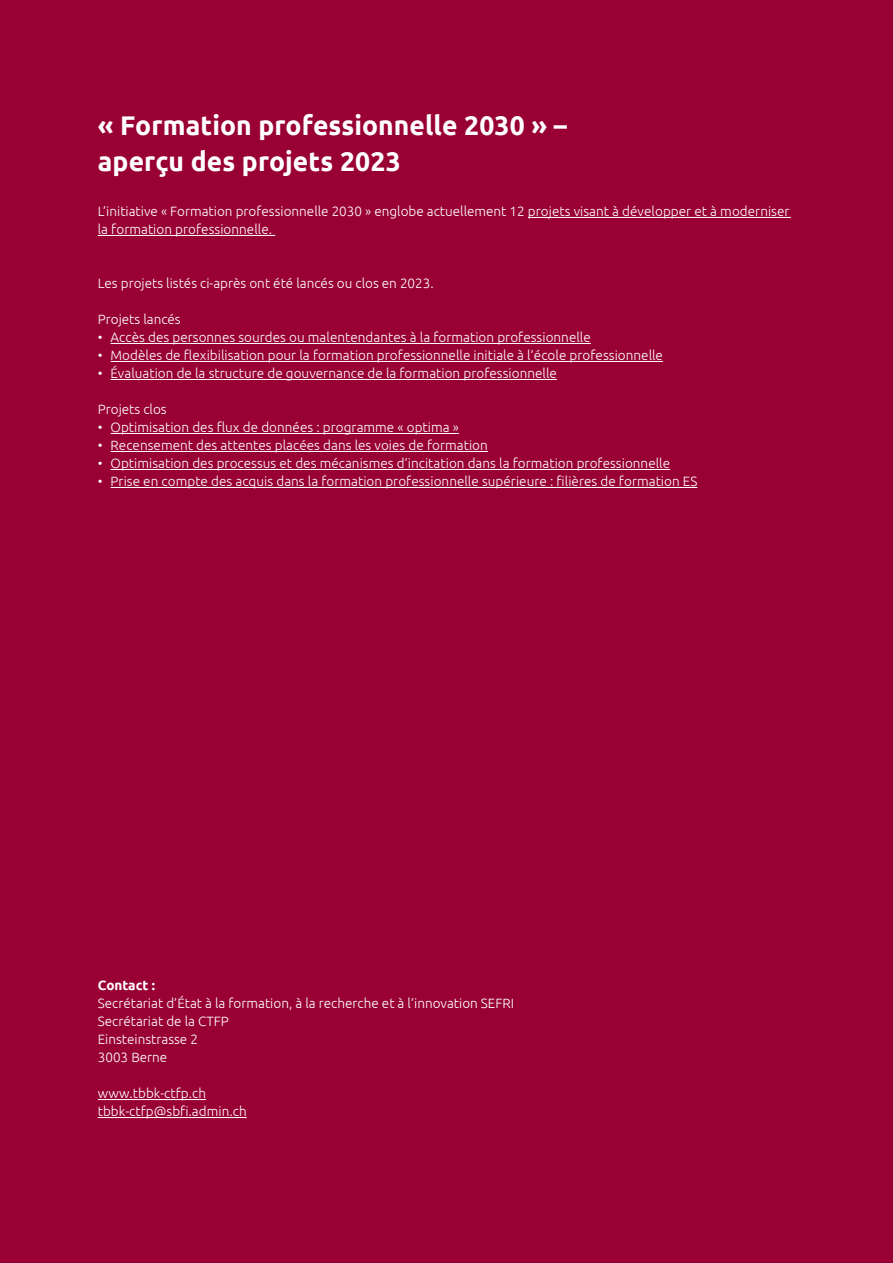
<style>
.page{position:relative;width:893px;height:1263px;background:#903}
.page>*{position:absolute;margin:0;border:0;box-sizing:border-box;transform-origin:0 0}
.t1{font:700 27px/36px "Ubuntu";letter-spacing:.005em;color:#fff}
.t2{font:300 13.5px/18px "Ubuntu";letter-spacing:.005em;color:#fff}
.t3{font:700 13.5px "Ubuntu";color:#fff}
</style>
<div class="page">
<hr style="left:528px;top:217px;width:263px;height:1px;background:#fff">
<hr style="left:98px;top:235px;width:177px;height:1px;background:#fff">
<hr style="left:111px;top:343px;width:480px;height:1px;background:#fff">
<hr style="left:111px;top:361px;width:552px;height:1px;background:#fff">
<hr style="left:111px;top:379px;width:446px;height:1px;background:#fff">
<hr style="left:111px;top:433px;width:348px;height:1px;background:#fff">
<hr style="left:111px;top:451px;width:377px;height:1px;background:#fff">
<hr style="left:111px;top:469px;width:559px;height:1px;background:#fff">
<hr style="left:111px;top:487px;width:586px;height:1px;background:#fff">
<hr style="left:98px;top:1099px;width:108px;height:1px;background:#fff">
<hr style="left:98px;top:1117px;width:149px;height:1px;background:#fff">
<h1 class="t1" style="left:98px;top:107px;width:471px">« Formation professionnelle 2030 » – aperçu des projets 2023</h1>
<p class="t2" style="left:98px;top:202px;width:693px">L’initiative « Formation professionnelle 2030 » englobe actuellement 12 projets visant à développer et à moderniser la formation professionnelle.</p>
<p class="t2" style="left:98px;top:274px;width:337px">Les projets listés ci-après ont été lancés ou clos en 2023.</p>
<p class="t2" style="left:98px;top:310px;width:84px">Projets lancés</p>
<p class="t2" style="left:98px;top:328px;width:494px">• Accès des personnes sourdes ou malentendantes à la formation professionnelle</p>
<p class="t2" style="left:98px;top:346px;width:567px">• Modèles de flexibilisation pour la formation professionnelle initiale à l’école professionnelle</p>
<p class="t2" style="left:98px;top:364px;width:461px">• Évaluation de la structure de gouvernance de la formation professionnelle</p>
<p class="t2" style="left:98px;top:400px;width:70px">Projets clos</p>
<p class="t2" style="left:98px;top:418px;width:363px">• Optimisation des flux de données : programme « optima »</p>
<p class="t2" style="left:98px;top:436px;width:392px">• Recensement des attentes placées dans les voies de formation</p>
<p class="t2" style="left:98px;top:454px;width:574px">• Optimisation des processus et des mécanismes d’incitation dans la formation professionnelle</p>
<p class="t2" style="left:98px;top:472px;width:601px">• Prise en compte des acquis dans la formation professionnelle supérieure : filières de formation ES</p>
<p class="t3" style="left:98px;top:977px;width:59px">Contact :</p>
<p class="t2" style="left:98px;top:994px;width:418px">Secrétariat d’État à la formation, à la recherche et à l’innovation SEFRI<br>Secrétariat de la CTFP<br>Einsteinstrasse 2<br>3003 Berne</p>
<p class="t2" style="left:98px;top:1084px;width:150px">www.tbbk-ctfp.ch tbbk-ctfp@sbfi.admin.ch</p>
</div>
